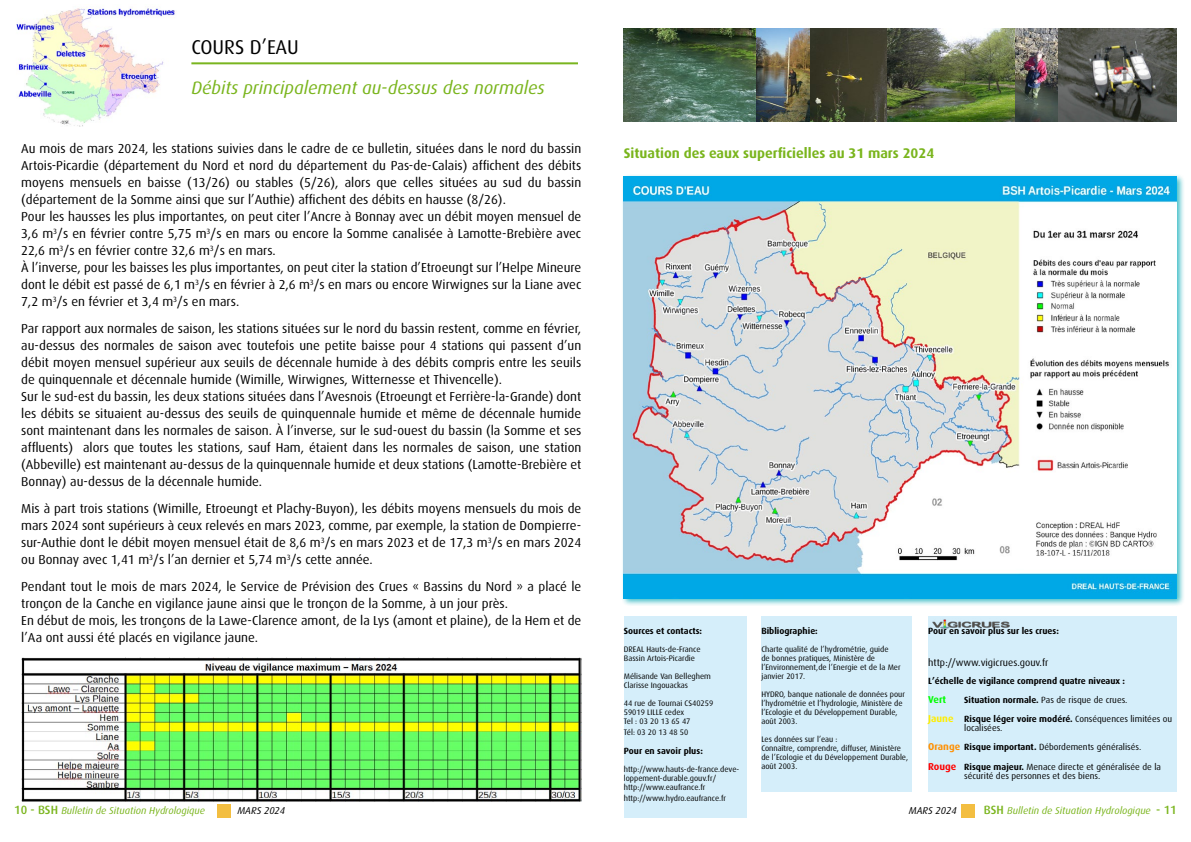
<style>
.page{position:relative;width:1191px;height:842px;background:#fff}
.page>*{position:absolute;margin:0;border:0;box-sizing:border-box;transform-origin:0 0}
.t1{font:20px "Dax OT";letter-spacing:-.005em;color:#000}
.t2{font:italic 18px "Dax OT";color:#7ab51d}
.t3{font:700 14px "Dax OT";color:#7ab51d}
.t4{font:13px/17px "Dax OT";color:#000}
.t5{font:italic 10px "Dax OT";color:#7ab51d}
.t6{font:10px "Dax OT";color:#000}
.t7{font:italic 10px "Dax OT";color:#000}
.t8{font:700 10px "Dax OT";color:#0f0}
.t9{font:9px/19px "Dax OT";color:#000}
.t10{font:700 9px "Dax OT";color:#000}
.t11{font:8px/9px "Dax OT";color:#000}
.s1{font-weight:700}
.s2{font-weight:700;font-size:10px;color:#ffed00}
.s3{font-weight:700;font-size:10px;color:#ff8f00}
.s4{font-weight:700;font-size:10px;color:#f00}
.s5{font-weight:500;font-style:normal;font-size:12px}
</style>
<div class="page">
<div style="left:217px;top:805px;width:13px;height:13px;background:#f3be41"></div>
<div style="left:961px;top:805px;width:13px;height:13px;background:#f3be41"></div>
<hr style="left:191px;top:62px;width:386px;height:2px;background:#7ab51f">
<img style="left:16px;top:8px;width:159px;height:119px">
<div style="left:928px;top:616px;width:248px;height:176px;background:#d5eefa"></div>
<div style="left:624px;top:616px;width:122px;height:201px;background:#d5eefa"></div>
<div style="left:761px;top:616px;width:150px;height:176px;background:#d5eefa"></div>
<div style="left:621px;top:173px;width:564px;height:434px;background:#00a8b5;opacity:.75"></div>
<img style="left:624px;top:176px;width:552px;height:423px">
<img style="left:932px;top:619px;width:78px;height:10px">
<img style="left:624px;top:28px;width:132px;height:94px">
<img style="left:756px;top:28px;width:257px;height:94px">
<img style="left:1013px;top:28px;width:163px;height:94px">
<img style="left:21px;top:658px;width:560px;height:143px">
<h1 class="t1" style="left:191px;top:36px;width:109px">COURS D’EAU</h1>
<h2 class="t2" style="left:191px;top:77px;width:355px">Débits principalement au-dessus des normales</h2>
<p class="t4" style="left:21px;top:140px;width:561px">Au mois de mars 2024, les stations suivies dans le cadre de ce bulletin, situées dans le nord du bassin Artois-Picardie (département du Nord et nord du département du Pas-de-Calais) affichent des débits moyens mensuels en baisse (13/26) ou stables (5/26), alors que celles situées au sud du bassin (département de la Somme ainsi que sur l’Authie) affichent des débits en hausse (8/26).<br>Pour les hausses les plus importantes, on peut citer l’Ancre à Bonnay avec un débit moyen mensuel de 3,6 m<sup>3</sup>/s en février contre 5,75 m<sup>3</sup>/s en mars ou encore la Somme canalisée à Lamotte-Brebière avec 22,6 m<sup>3</sup>/s en février contre 32,6 m<sup>3</sup>/s en mars.<br>À l’inverse, pour les baisses les plus importantes, on peut citer la station d’Etroeungt sur l’Helpe Mineure dont le débit est passé de 6,1 m<sup>3</sup>/s en février à 2,6 m<sup>3</sup>/s en mars ou encore Wirwignes sur la Liane avec 7,2 m<sup>3</sup>/s en février et 3,4 m<sup>3</sup>/s en mars.</p>
<p class="t4" style="left:21px;top:320px;width:561px">Par rapport aux normales de saison, les stations situées sur le nord du bassin restent, comme en février, au-dessus des normales de saison avec toutefois une petite baisse pour 4 stations qui passent d’un débit moyen mensuel supérieur aux seuils de décennale humide à des débits compris entre les seuils de quinquennale et décennale humide (Wimille, Wirwignes, Witternesse et Thivencelle).<br>Sur le sud-est du bassin, les deux stations situées dans l’Avesnois (Etroeungt et Ferrière-la-Grande) dont les débits se situaient au-dessus des seuils de quinquennale humide et même de décennale humide sont maintenant dans les normales de saison. À l’inverse, sur le sud-ouest du bassin (la Somme et ses affluents) alors que toutes les stations, sauf Ham, étaient dans les normales de saison, une station (Abbeville) est maintenant au-dessus de la quinquennale humide et deux stations (Lamotte-Brebière et Bonnay) au-dessus de la décennale humide.</p>
<p class="t4" style="left:21px;top:500px;width:561px;text-align:justify">Mis à part trois stations (Wimille, Etroeungt et Plachy-Buyon), les débits moyens mensuels du mois de mars 2024 sont supérieurs à ceux relevés en mars 2023, comme, par exemple, la station de Dompierre&shy;sur-Authie dont le débit moyen mensuel était de 8,6 m<sup>3</sup>/s en mars 2023 et de 17,3 m<sup>3</sup>/s en mars 2024 ou Bonnay avec 1,41 m<sup>3</sup>/s l’an dernier et 5,74 m<sup>3</sup>/s cette année.</p>
<p class="t4" style="left:21px;top:578px;width:561px">Pendant tout le mois de mars 2024, le Service de Prévision des Crues « Bassins du Nord » a placé le tronçon de la Canche en vigilance jaune ainsi que le tronçon de la Somme, à un jour près.<br>En début de mois, les tronçons de la Lawe-Clarence amont, de la Lys (amont et plaine), de la Hem et de l’Aa ont aussi été placés en vigilance jaune.</p>
<p class="t3" style="left:624px;top:145px;width:312px">Situation des eaux superficielles au 31 mars 2024</p>
<p class="t10" style="left:624px;top:626px;width:80px">Sources et contacts:</p>
<p class="t11" style="left:624px;top:645px;width:78px">DREAL Hauts-de-France<br>Bassin Artois-Picardie</p>
<p class="t11" style="left:624px;top:672px;width:88px">Mélisande Van Belleghem<br>Clarisse Ingouackas</p>
<p class="t11" style="left:624px;top:699px;width:91px">44 rue de Tournai CS40259<br>59019 LILLE cedex<br>Tel : 03 20 13 65 47</p>
<p class="t11" style="left:624px;top:728px;width:66px">Tél: 03 20 13 48 50</p>
<p class="t10" style="left:624px;top:746px;width:81px">Pour en savoir plus:</p>
<p class="t11" style="left:624px;top:765px;width:117px">http://www.hauts-de-france.deve&shy;loppement-durable.gouv.fr/ http://www.eaufrance.fr</p>
<p class="t11" style="left:624px;top:794px;width:104px">http://www.hydro.eaufrance.fr</p>
<p class="t10" style="left:761px;top:626px;width:58px">Bibliographie:</p>
<p class="t11" style="left:761px;top:645px;width:141px">Charte qualité de l’hydrométrie, guide<br>de bonnes pratiques, Ministère de l’Environnement,de l’Energie et de la Mer janvier 2017.</p>
<p class="t11" style="left:761px;top:690px;width:145px">HYDRO, banque nationale de données pour l’hydrométrie et l’hydrologie, Ministère de l’Ecologie et du Développement Durable, août 2003.</p>
<p class="t11" style="left:761px;top:735px;width:148px">Les données sur l’eau :<br>Connaître, comprendre, diffuser, Ministère de l’Ecologie et du Développement Durable, août 2003.</p>
<p class="t10" style="left:928px;top:626px;width:132px">Pour en savoir plus sur les crues:</p>
<p class="t6" style="left:928px;top:657px;width:122px">http://www.vigicrues.gouv.fr</p>
<p class="t10" style="left:928px;top:676px;width:198px">L’échelle de vigilance comprend quatre niveaux :</p>
<p class="t8" style="left:928px;top:694px;width:20px">Vert</p>
<p class="t9" style="left:928px;top:690px;width:245px;text-indent:36px"><span class="s1">Situation normale.</span> Pas de risque de crues.<br><span class="s2">Jaune</span> <span class="s1">Risque léger voire modéré.</span> Conséquences limitées ou</p>
<p class="t9" style="left:928px;top:718px;width:215px;text-indent:36px">localisées.<br><span class="s3">Orange</span> <span class="s1">Risque important.</span> Débordements généralisés.</p>
<p class="t9" style="left:964px;top:762px;width:198px;line-height:9px;text-indent:-36px"><span class="s4">Rouge</span> <span class="s1">Risque majeur.</span> Menace directe et généralisée de la sécurité des personnes et des biens.</p>
<p class="t5" style="left:14px;top:805px;width:192px"><span class="s5">10 - BSH</span> Bulletin de Situation Hydrologique</p>
<p class="t7" style="left:237px;top:805px;width:49px">MARS 2024</p>
<p class="t7" style="left:909px;top:805px;width:49px">MARS 2024</p>
<p class="t5" style="left:984px;top:805px;width:194px"><span class="s5">BSH</span> Bulletin de Situation Hydrologique <span class="s5">- 11</span></p>
</div>
